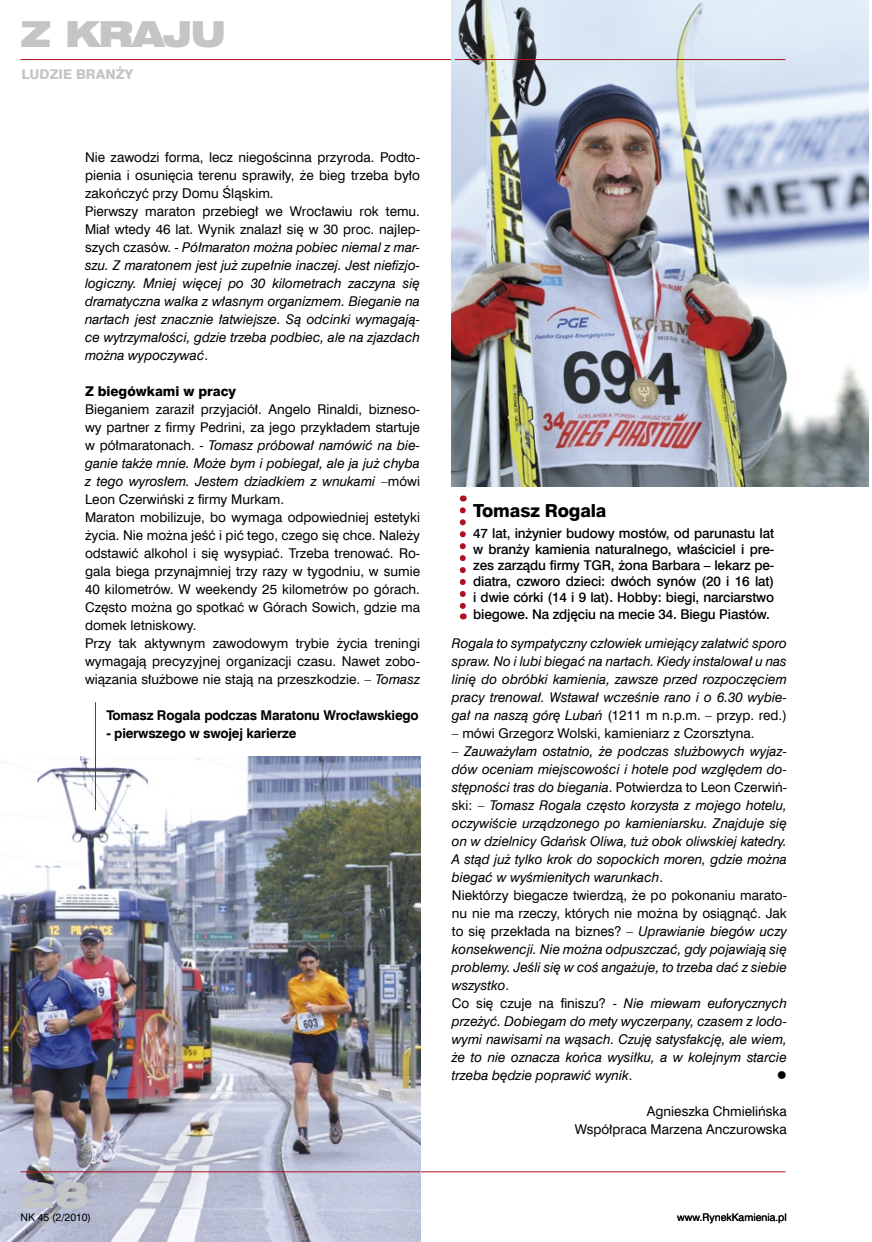
<style>
.page{position:relative;width:872px;height:1242px;background:#fff}
.page>*{position:absolute;margin:0;border:0;box-sizing:border-box;transform-origin:0 0}
.t1{font:36px "Swis 721 Blk Ex EU";letter-spacing:-.05em;color:#c4c5c6}
.t2{font:18px "Swis 721 Hv EU";letter-spacing:-.01em;color:#000}
.t3{font:italic 13.5px/18px "Swis 721 EU";color:#000}
.t4{font:13.5px/18px "Swis 721 EU";color:#000}
.t5{font:13.5px/16.2px "Swis 721 Md EU";letter-spacing:-.01em;color:#000;text-align:justify}
.t6{font:700 13.5px "Swis 721 EU";letter-spacing:-.015em;color:#000}
.t7{font:13.5px "Swis 721 Hv EU";color:#000}
.t8{font:13.5px "Swis 721 Hv EU";color:#c4c5c6}
.t9{font:13.5px "Wingdings";color:#000}
.t10{font:10.5px "Swis 721 EU";color:#000}
.s1{font-style:normal}
.s2{font-style:italic}
</style>
<div class="page">
<hr style="left:22px;top:1171px;width:763px;height:1px;background:#af1023">
<hr style="left:21px;top:59px;width:764px;height:1px;background:#af1023">
<img style="left:0;top:756px;width:420px;height:486px">
<hr style="left:21px;top:1171px;width:399px;height:1px;background:#af1023">
<img style="left:452px;top:0;width:416px;height:486px">
<svg style="left:460px;top:510px;width:6px;height:109px"></svg>
<hr style="left:95px;top:702px;width:1px;height:108px;background:#af1023">
<hr style="left:455px;top:59px;width:330px;height:1px;background:#af1023">
<h1 class="t1" style="left:21px;top:13px;width:208px">Z KRAJU</h1>
<p class="t8" style="left:22px;top:66px;width:113px">ludzie branży</p>
<p class="t3" style="left:85px;top:149px;width:336px"><span class="s1">Nie zawodzi forma, lecz niegościnna przyroda. Podto&shy;pienia i osunięcia terenu sprawiły, że bieg trzeba było zakończyć przy Domu Śląskim.<br>Pierwszy maraton przebiegł we Wrocławiu rok temu.<br>Miał wtedy 46 lat. Wynik znalazł się w 30 proc. najlep&shy;szych czasów. -</span> Półmaraton można pobiec niemal z mar&shy;szu. Z maratonem jest już zupełnie inaczej. Jest niefizjo&shy;logiczny. Mniej więcej po 30 kilometrach zaczyna się dramatyczna walka z własnym organizmem. Bieganie na nartach jest znacznie łatwiejsze. Są odcinki wymagają&shy;ce wytrzymałości, gdzie trzeba podbiec, ale na zjazdach można wypoczywać<span class="s1">.</span></p>
<p class="t7" style="left:85px;top:383px;width:153px">Z biegówkami w pracy</p>
<p class="t4" style="left:85px;top:401px;width:336px">Bieganiem zaraził przyjaciół. Angelo Rinaldi, bizneso&shy;wy partner z firmy Pedrini, za jego przykładem startuje w półmaratonach. - <span class="s2">Tomasz próbował namówić na bie&shy;ganie także mnie. Może bym i pobiegał, ale ja już chyba z tego wyrosłem. Jestem dziadkiem z wnukami</span> –mówi Leon Czerwiński z firmy Murkam.<br>Maraton mobilizuje, bo wymaga odpowiedniej estetyki życia. Nie można jeść i pić tego, czego się chce. Należy odstawić alkohol i się wysypiać. Trzeba trenować. Ro&shy;gala biega przynajmniej trzy razy w tygodniu, w sumie 40 kilometrów. W weekendy 25 kilometrów po górach.<br>Często można go spotkać w Górach Sowich, gdzie ma domek letniskowy.<br>Przy tak aktywnym zawodowym trybie życia treningi wymagają precyzyjnej organizacji czasu. Nawet zobo&shy;wiązania służbowe nie stają na przeszkodzie. – <span class="s2">Tomasz</span></p>
<p class="t6" style="left:106px;top:707px;width:314px">Tomasz Rogala podczas Maratonu Wrocławskiego</p>
<p class="t6" style="left:106px;top:725px;width:192px">- pierwszego w swojej karierze</p>
<h1 class="t1" style="left:21px;top:1173px;width:70px">28</h1>
<p class="t10" style="left:21px;top:1210px;width:72px">NK 45 (2/2010)</p>
<h2 class="t2" style="left:473px;top:500px;width:135px">Tomasz Rogala</h2>
<p class="t5" style="left:473px;top:525px;width:302px">47 lat, inżynier budowy mostów, od parunastu lat w branży kamienia naturalnego, właściciel i pre&shy;zes zarządu firmy TGR, żona Barbara – lekarz pe&shy;diatra, czworo dzieci: dwóch synów (20 i 16 lat) i dwie córki (14 i 9 lat). Hobby: biegi, narciarstwo biegowe. Na zdjęciu na mecie 34. Biegu Piastów.</p>
<p class="t3" style="left:452px;top:635px;width:336px;text-align:justify">Rogala to sympatyczny człowiek umiejący załatwić sporo spraw. No i lubi biegać na nartach. Kiedy instalował u nas linię do obróbki kamienia, zawsze przed rozpoczęciem pracy trenował. Wstawał wcześnie rano i o 6.30 wybie&shy;gał na naszą górę Lubań <span class="s1">(1211 m n.p.m. – przyp. red.)</span></p>
<p class="t4" style="left:452px;top:725px;width:304px">– mówi Grzegorz Wolski, kamieniarz z Czorsztyna.</p>
<p class="t3" style="left:452px;top:743px;width:336px"><span class="s1">–</span> Zauważyłam ostatnio, że podczas służbowych wyjaz&shy;dów oceniam miejscowości i hotele pod względem do&shy;stępności tras do biegania<span class="s1">. Potwierdza to Leon Czerwiń&shy;ski: –</span> Tomasz Rogala często korzysta z mojego hotelu, oczywiście urządzonego po kamieniarsku. Znajduje się on w dzielnicy Gdańsk Oliwa, tuż obok oliwskiej katedry.<br>A stąd już tylko krok do sopockich moren, gdzie można biegać w wyśmienitych warunkach<span class="s1">.<br>Niektórzy biegacze twierdzą, że po pokonaniu marato&shy;nu nie ma rzeczy, których nie można by osiągnąć. Jak to się przekłada na biznes? –</span> Uprawianie biegów uczy konsekwencji. Nie można odpuszczać, gdy pojawiają się problemy. Jeśli się w coś angażuje, to trzeba dać z siebie wszystko<span class="s1">.<br>Co się czuje na finiszu? -</span> Nie miewam euforycznych przeżyć. Dobiegam do mety wyczerpany, czasem z lodo&shy;wymi nawisami na wąsach. Czuję satysfakcję, ale wiem, że to nie oznacza końca wysiłku, a w kolejnym starcie trzeba będzie poprawić wynik<span class="s1">.</span></p>
<p class="t9" style="left:777px;top:1068px;width:12px">●</p>
<p class="t4" style="left:575px;top:1103px;width:214px;text-align:right">Agnieszka Chmielińska<br>Współpraca Marzena Anczurowska</p>
<p class="t10" style="left:677px;top:1210px;width:111px">www.RynekKamienia.pl</p>
</div>
